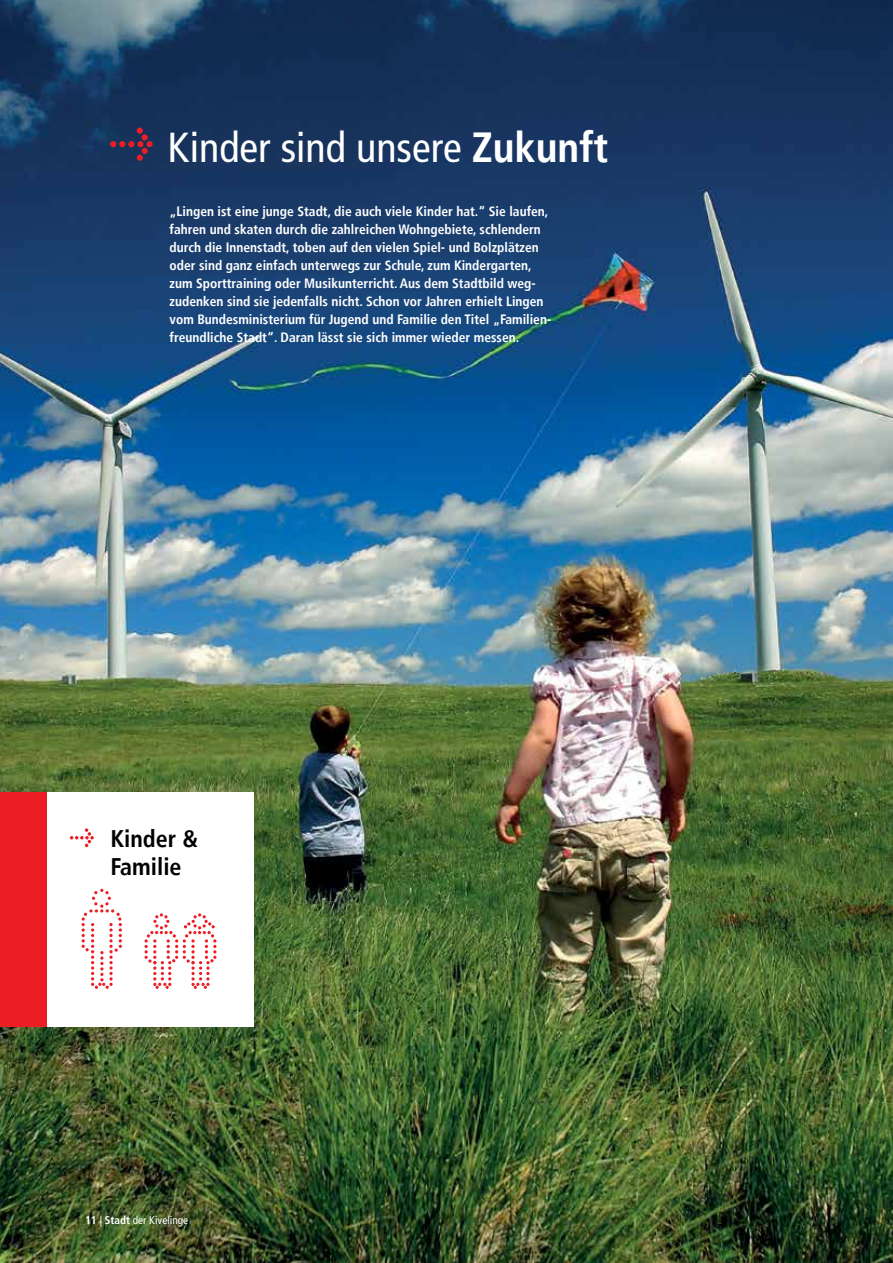
<style>
.page{position:relative;width:893px;height:1263px;background:#fff}
.page>*{position:absolute;margin:0;border:0;box-sizing:border-box;transform-origin:0 0}
.t1{font:condensed 42px "Frutiger LT";color:#fff}
.t2{font:700 condensed 24px/28.8px "Frutiger LT";color:#000}
.t3{font:700 condensed 13.5px/18px "Frutiger LT";color:#fff}
.t4{font:condensed 11.25px "Frutiger LT";color:#fff}
.s1{font-weight:700}
</style>
<div class="page">
<img style="left:0;top:0;width:893px;height:1263px">
<div style="left:0;top:792px;width:254px;height:234px;background:#fff"></div>
<div style="left:0;top:792px;width:47px;height:234px;background:#ed1d24"></div>
<svg style="left:82px;top:889px;width:40px;height:100px"></svg>
<svg style="left:144px;top:913px;width:72px;height:76px"></svg>
<svg style="left:110px;top:128px;width:43px;height:33px"></svg>
<svg style="left:70px;top:828px;width:24px;height:19px"></svg>
<h1 class="t1" style="left:168px;top:123px;width:442px">Kinder sind unsere <span class="s1">Zukunft</span></h1>
<p class="t3" style="left:170px;top:202px;width:383px">„Lingen ist eine junge Stadt, die auch viele Kinder hat.“ Sie laufen, fahren und skaten durch die zahlreichen Wohngebiete, schlendern durch die Innenstadt, toben auf den vielen Spiel- und Bolzplätzen oder sind ganz einfach unterwegs zur Schule, zum Kindergarten, zum Sporttraining oder Musikunterricht. Aus dem Stadtbild weg&shy;zudenken sind sie jedenfalls nicht. Schon vor Jahren erhielt Lingen vom Bundesministerium für Jugend und Familie den Titel „Familien&shy;freundliche Stadt“. Daran lässt sie sich immer wieder messen.</p>
<h2 class="t2" style="left:110px;top:824px;width:89px">Kinder &amp;<br>Familie</h2>
<p class="t4" style="left:85px;top:1213px;width:105px"><span class="s1">11</span> | <span class="s1">Stadt</span> der Kivelinge</p>
</div>
